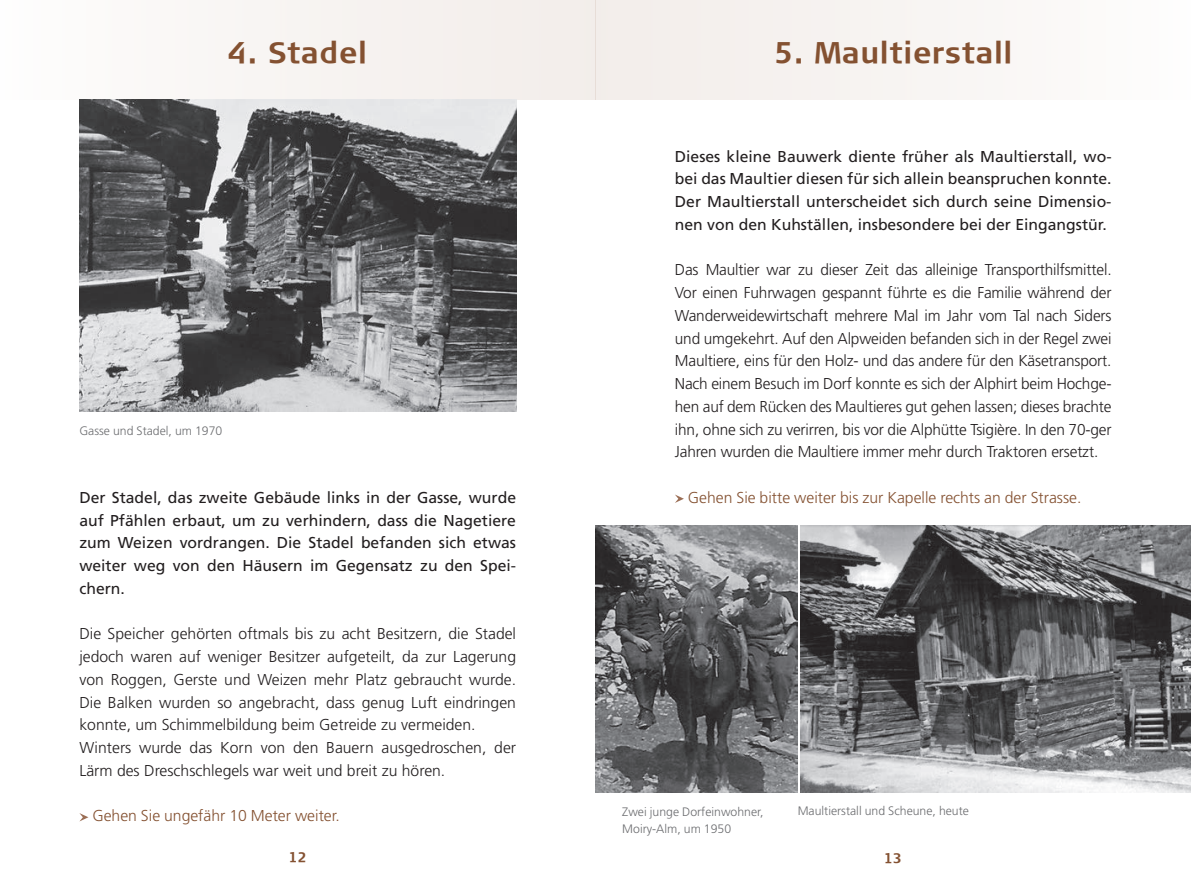
<style>
.page{position:relative;width:1191px;height:893px;background:#fff}
.page>*{position:absolute;margin:0;border:0;box-sizing:border-box;transform-origin:0 0}
.t1{font:700 29.75px "Signa Column";letter-spacing:.02em;color:#845131}
.t2{font:300 15.75px/22.8px "Frutiger LT Std";color:#231f20}
.t3{font:15.75px/22.8px "Frutiger LT Std";color:#231f20;text-align:justify}
.t4{font:300 15.75px "Frutiger LT Std";color:#845131}
.t5{font:700 14px "Signa Column";color:#845131}
.t6{font:300 12.25px "Frutiger LT Std";color:#6c6d70}
</style>
<div class="page">
<div style="left:0;top:0;width:595px;height:99px;background:#f7f4f2"></div>
<div style="left:595px;top:0;width:596px;height:99px;background:#f7f4f2"></div>
<img style="left:79px;top:99px;width:437px;height:313px">
<svg style="left:79px;top:813px;width:9px;height:8px"></svg>
<svg style="left:675px;top:495px;width:9px;height:8px"></svg>
<img style="left:595px;top:526px;width:202px;height:266px">
<img style="left:800px;top:526px;width:391px;height:266px">
<h1 class="t1" style="left:228px;top:36px;width:141px">4. Stadel</h1>
<h1 class="t1" style="left:774px;top:36px;width:240px">5. Maultierstall</h1>
<p class="t3" style="left:675px;top:145px;width:438px">Dieses kleine Bauwerk diente früher als Maultierstall, wo&shy;bei das Maultier diesen für sich allein beanspruchen konnte.<br>Der Maultierstall unterscheidet sich durch seine Dimensio&shy;nen von den Kuhställen, insbesondere bei der Eingangstür.</p>
<p class="t2" style="left:675px;top:259px;width:438px;text-align:justify">Das Maultier war zu dieser Zeit das alleinige Transporthilfsmittel.<br>Vor einen Fuhrwagen gespannt führte es die Familie während der Wanderweidewirtschaft mehrere Mal im Jahr vom Tal nach Siders und umgekehrt. Auf den Alpweiden befanden sich in der Regel zwei Maultiere, eins für den Holz- und das andere für den Käsetransport.<br>Nach einem Besuch im Dorf konnte es sich der Alphirt beim Hochge&shy;hen auf dem Rücken des Maultieres gut gehen lassen; dieses brachte ihn, ohne sich zu verirren, bis vor die Alphütte Tsigière. In den 70-ger Jahren wurden die Maultiere immer mehr durch Traktoren ersetzt.</p>
<p class="t4" style="left:688px;top:489px;width:395px">Gehen Sie bitte weiter bis zur Kapelle rechts an der Strasse.</p>
<p class="t6" style="left:79px;top:423px;width:144px">Gasse und Stadel, um 1970</p>
<p class="t3" style="left:79px;top:486px;width:438px">Der Stadel, das zweite Gebäude links in der Gasse, wurde auf Pfählen erbaut, um zu verhindern, dass die Nagetiere zum Weizen vordrangen. Die Stadel befanden sich etwas weiter weg von den Häusern im Gegensatz zu den Spei&shy;chern.</p>
<p class="t2" style="left:79px;top:623px;width:438px">Die Speicher gehörten oftmals bis zu acht Besitzern, die Stadel jedoch waren auf weniger Besitzer aufgeteilt, da zur Lagerung von Roggen, Gerste und Weizen mehr Platz gebraucht wurde.<br>Die Balken wurden so angebracht, dass genug Luft eindringen konnte, um Schimmelbildung beim Getreide zu vermeiden.<br>Winters wurde das Korn von den Bauern ausgedroschen, der Lärm des Dreschschlegels war weit und breit zu hören.</p>
<p class="t4" style="left:92px;top:807px;width:249px">Gehen Sie ungefähr 10 Meter weiter.</p>
<p class="t6" style="left:622px;top:805px;width:143px">Zwei junge Dorfeinwohner,</p>
<p class="t6" style="left:797px;top:804px;width:173px">Maultierstall und Scheune, heute</p>
<p class="t6" style="left:622px;top:821px;width:110px">Moiry-Alm, um 1950</p>
<p class="t5" style="left:289px;top:849px;width:19px">12</p>
<p class="t5" style="left:884px;top:850px;width:19px">13</p>
</div>
